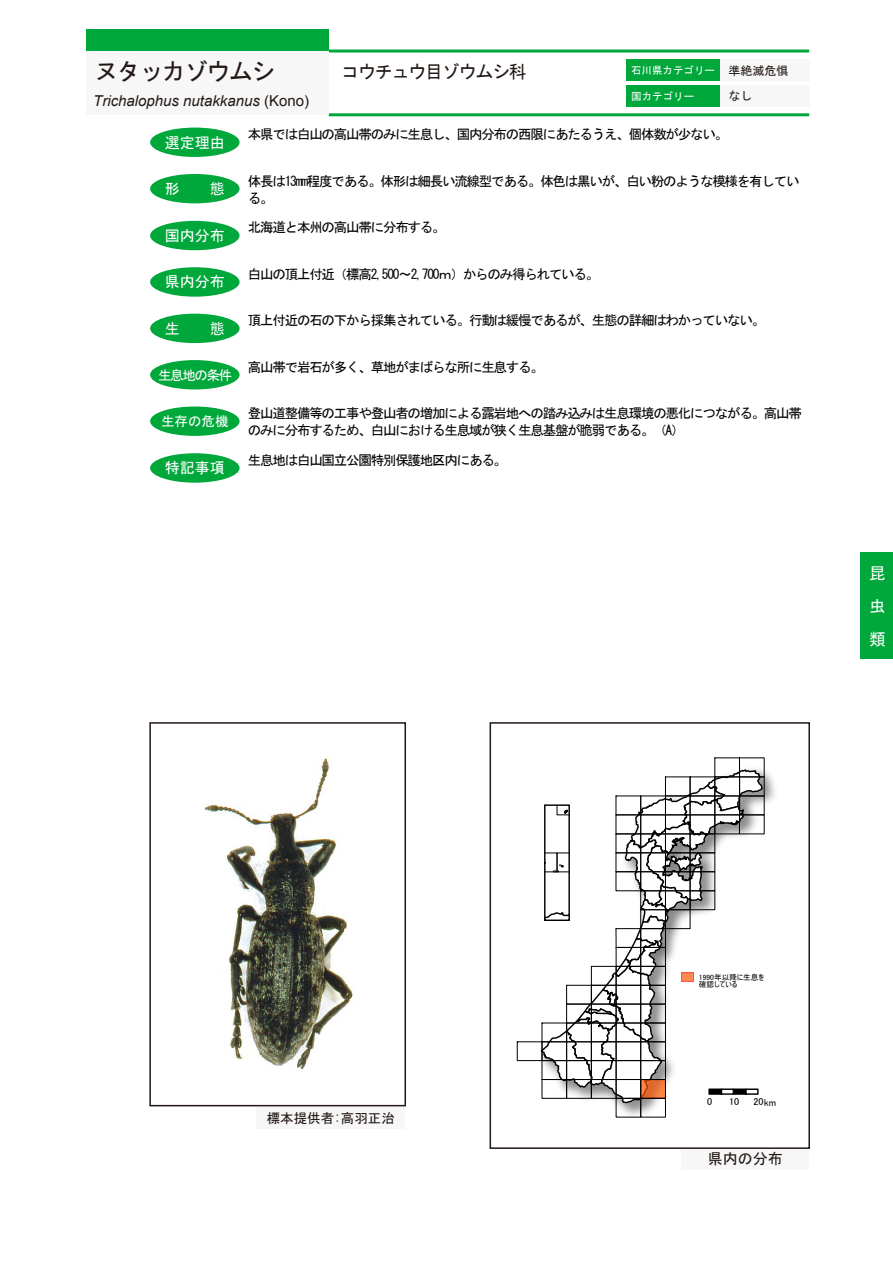
<style>
.page{position:relative;width:893px;height:1263px;background:#fff}
.page>*{position:absolute;margin:0;border:0;box-sizing:border-box;transform-origin:0 0}
.t1{font:24px "MS Gothic";letter-spacing:-.07em;color:#221815}
.t2{font:18px "MS Gothic";letter-spacing:-.07em;color:#221815}
.t3{font:16.5px/33px "MS Gothic";color:#fff;text-align:justify}
.t4{font:italic 15px "Arial";color:#221815}
.t5{font:15px "MS Gothic";color:#fff}
.t6{font:15px "MS Gothic";color:#221815}
.t7{font:13.5px/17px "MS Gothic";letter-spacing:-.09em;color:#040000}
.t8{font:13.5px "MS Gothic";letter-spacing:-.1em;color:#fff}
.t9{font:13.5px "MS Gothic";color:#221815}
.t10{font:12px "MS Gothic";color:#221815}
.t11{font:10.5px "MS Gothic";color:#fff}
.t12{font:10.05px "MS UI Gothic";color:#000}
.t13{font:7.65px/7.6px "MS UI Gothic";color:#000}
.s1{font-size:12px;color:#221815}
.s2{font-style:normal}
</style>
<div class="page">
<div style="left:720px;top:60px;width:89px;height:21px;background:#f7f7f7"></div>
<hr style="left:329px;top:50px;width:480px;height:3px;background:#00a73b">
<hr style="left:329px;top:113px;width:480px;height:3px;background:#00a73b">
<div style="left:626px;top:60px;width:94px;height:21px;background:#00a73b"></div>
<div style="left:86px;top:30px;width:243px;height:21px;background:#00a73b"></div>
<div style="left:86px;top:51px;width:243px;height:64px;background:#f7f7f7"></div>
<div style="left:720px;top:85px;width:89px;height:21px;background:#f7f7f7"></div>
<div style="left:626px;top:85px;width:94px;height:21px;background:#00a73b"></div>
<div style="left:150px;top:221px;width:90px;height:29px;background:#00a73b;border-radius:50%"></div>
<div style="left:150px;top:267px;width:90px;height:30px;background:#00a73b;border-radius:50%"></div>
<div style="left:150px;top:174px;width:90px;height:29px;background:#00a73b;border-radius:50%"></div>
<div style="left:150px;top:128px;width:90px;height:29px;background:#00a73b;border-radius:50%"></div>
<div style="left:150px;top:314px;width:90px;height:29px;background:#00a73b;border-radius:50%"></div>
<div style="left:150px;top:406px;width:90px;height:30px;background:#00a73b;border-radius:50%"></div>
<div style="left:150px;top:453px;width:90px;height:30px;background:#00a73b;border-radius:50%"></div>
<div style="left:150px;top:360px;width:90px;height:29px;background:#00a73b;border-radius:50%"></div>
<div style="left:682px;top:1148px;width:127px;height:21px;background:#f7f7f7"></div>
<div style="left:860px;top:553px;width:33px;height:106px;background:#00a73b"></div>
<img style="left:204px;top:757px;width:149px;height:314px">
<div style="left:149px;top:722px;width:257px;height:384px;border:2px solid #221815"></div>
<div style="left:256px;top:1108px;width:149px;height:21px;background:#f7f7f7"></div>
<div style="left:490px;top:722px;width:320px;height:427px;border:2px solid #221815"></div>
<img style="left:506px;top:757px;width:285px;height:392px">
<div style="left:640px;top:1098px;width:26px;height:19px;border:1px solid #000"></div>
<div style="left:517px;top:1041px;width:25px;height:20px;border:1px solid #000"></div>
<svg style="left:539px;top:768px;width:225px;height:336px"></svg>
<div style="left:682px;top:972px;width:12px;height:10px;background:#ff884d"></div>
<div style="left:709px;top:1089px;width:12px;height:5px;background:#000"></div>
<div style="left:708px;top:1088px;width:14px;height:7px;border:1px solid #000"></div>
<div style="left:721px;top:1088px;width:13px;height:7px;border:1px solid #000"></div>
<div style="left:733px;top:1089px;width:13px;height:5px;background:#000"></div>
<div style="left:733px;top:1088px;width:13px;height:7px;border:1px solid #000"></div>
<div style="left:745px;top:1088px;width:14px;height:7px;border:1px solid #000"></div>
<div style="left:638px;top:730px;width:76px;height:38px;background:#fff"></div>
<h1 class="t1" style="left:95px;top:60px;width:182px">ヌタッカゾウムシ</h1>
<h2 class="t2" style="left:341px;top:63px;width:187px">コウチュウ目ゾウムシ科</h2>
<p class="t11" style="left:631px;top:65px;width:159px">石川県カテゴリー <span class="s1">準絶滅危惧</span></p>
<p class="t11" style="left:631px;top:91px;width:64px">国カテゴリー</p>
<p class="t10" style="left:728px;top:89px;width:25px">なし</p>
<p class="t4" style="left:93px;top:91px;width:217px">Trichalophus nutakkanus <span class="s2">(Kono)</span></p>
<p class="t5" style="left:165px;top:135px;width:61px">選定理由</p>
<p class="t5" style="left:165px;top:181px;width:61px">形　　態</p>
<p class="t5" style="left:165px;top:228px;width:61px">国内分布</p>
<p class="t5" style="left:165px;top:274px;width:61px">県内分布</p>
<p class="t5" style="left:165px;top:321px;width:61px">生　　態</p>
<p class="t8" style="left:158px;top:368px;width:76px">生息地の条件</p>
<p class="t8" style="left:161px;top:414px;width:69px">生存の危機</p>
<p class="t5" style="left:165px;top:460px;width:61px">特記事項</p>
<p class="t7" style="left:248px;top:126px;width:482px">本県では白山の高山帯のみに生息し、国内分布の西限にあたるうえ、個体数が少ない。</p>
<p class="t7" style="left:248px;top:172px;width:553px">体長は13mm程度である。体形は細長い流線型である。体色は黒いが、白い粉のような模様を有している。</p>
<p class="t7" style="left:248px;top:219px;width:199px">北海道と本州の高山帯に分布する。</p>
<p class="t7" style="left:248px;top:265px;width:353px">白山の頂上付近（標高2,500～2,700ｍ）からのみ得られている。</p>
<p class="t7" style="left:248px;top:312px;width:519px">頂上付近の石の下から採集されている。行動は緩慢であるが、生態の詳細はわかっていない。</p>
<p class="t7" style="left:248px;top:358px;width:298px">高山帯で岩石が多く、草地がまばらな所に生息する。</p>
<p class="t7" style="left:248px;top:405px;width:556px">登山道整備等の工事や登山者の増加による露岩地への踏み込みは生息環境の悪化につながる。高山帯のみに分布するため、白山における生息域が狭く生息基盤が脆弱である。（A）</p>
<p class="t7" style="left:248px;top:451px;width:261px">生息地は白山国立公園特別保護地区内にある。</p>
<p class="t3" style="left:869px;top:556px;width:17px">昆虫類</p>
<p class="t9" style="left:267px;top:1112px;width:130px">標本提供者:高羽正治</p>
<p class="t13" style="left:699px;top:973px;width:67px">1990年以降に生息を確認している</p>
<p class="t12" style="left:707px;top:1096px;width:7px">0</p>
<p class="t12" style="left:729px;top:1096px;width:12px">10</p>
<p class="t12" style="left:753px;top:1097px;width:24px">20km</p>
<p class="t6" style="left:708px;top:1151px;width:76px">県内の分布</p>
</div>
